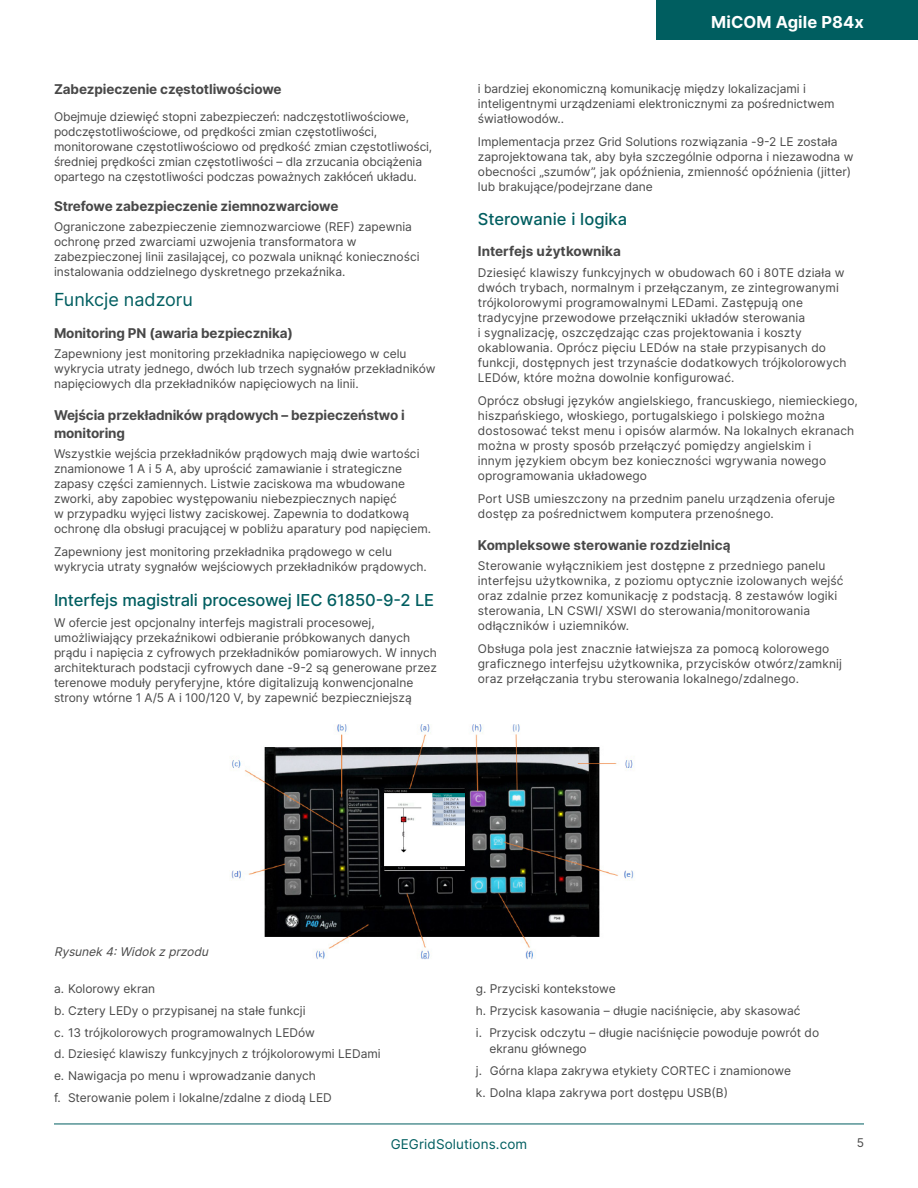
<style>
.page{position:relative;width:918px;height:1188px;background:#fff}
.page>*{position:absolute;margin:0;border:0;box-sizing:border-box;transform-origin:0 0}
.Copy{font:18px "Inter";color:#005e60}
.Heading_3{font:500 16.5px "Inter";letter-spacing:-.01em;color:#005e60}
.t1{font:700 16.5px "Inter";letter-spacing:.005em;color:#fff}
.Sub-Section_heading_-_1{font:700 13.5px/17.2px "Inter";letter-spacing:-.01em;color:#484848}
.t2{font:13.5px "Inter";letter-spacing:.01em;color:#005e60}
.Copy-2{font:12px/15px "Inter";color:#484848}
.Sub-Section_heading_-_1-2{font:12px/15px "Inter";letter-spacing:-.01em;color:#484848}
.Annotaions{font:italic 12px "Inter";color:#484848}
</style>
<div class="page">
<div style="left:656px;top:0;width:262px;height:40px;background:#005e60"></div>
<hr style="left:54px;top:1124px;width:810px;height:1px;background:#005e60">
<img style="left:231px;top:724px;width:403px;height:236px">
<img style="left:385px;top:790px;width:79px;height:79px">
<p class="Sub-Section_heading_-_1" style="left:54px;top:80px;width:229px">Zabezpieczenie częstotliwościowe</p>
<p class="Sub-Section_heading_-_1-2" style="left:54px;top:109px;width:380px">Obejmuje dziewięć stopni zabezpieczeń: nadczęstotliwościowe, podczęstotliwościowe, od prędkości zmian częstotliwości, monitorowane częstotliwościowo od prędkość zmian częstotliwości, średniej prędkości zmian częstotliwości – dla zrzucania obciążenia opartego na częstotliwości podczas poważnych zakłóceń układu.</p>
<p class="Sub-Section_heading_-_1" style="left:54px;top:197px;width:286px">Strefowe zabezpieczenie ziemnozwarciowe</p>
<p class="Copy-2" style="left:54px;top:219px;width:367px">Ograniczone zabezpieczenie ziemnozwarciowe (REF) zapewnia ochronę przed zwarciami uzwojenia transformatora w zabezpieczonej linii zasilającej, co pozwala uniknąć konieczności instalowania oddzielnego dyskretnego przekaźnika.</p>
<p class="Copy" style="left:54px;top:286px;width:140px">Funkcje nadzoru</p>
<p class="Sub-Section_heading_-_1" style="left:54px;top:324px;width:241px">Monitoring PN (awaria bezpiecznika)</p>
<p class="Copy-2" style="left:54px;top:346px;width:383px">Zapewniony jest monitoring przekładnika napięciowego w celu wykrycia utraty jednego, dwóch lub trzech sygnałów przekładników napięciowych dla przekładników napięciowych na linii.</p>
<p class="Sub-Section_heading_-_1" style="left:54px;top:406px;width:352px">Wejścia przekładników prądowych – bezpieczeństwo i monitoring</p>
<p class="Copy-2" style="left:54px;top:446px;width:379px">Wszystkie wejścia przekładników prądowych mają dwie wartości znamionowe 1 A i 5 A, aby uprościć zamawianie i strategiczne zapasy części zamiennych. Listwie zaciskowa ma wbudowane zworki, aby zapobiec występowaniu niebezpiecznych napięć<br>w przypadku wyjęci listwy zaciskowej. Zapewnia to dodatkową ochronę dla obsługi pracującej w pobliżu aparatury pod napięciem.</p>
<p class="Copy-2" style="left:54px;top:544px;width:374px">Zapewniony jest monitoring przekładnika prądowego w celu wykrycia utraty sygnałów wejściowych przekładników prądowych.</p>
<p class="Heading_3" style="left:54px;top:588px;width:382px">Interfejs magistrali procesowej IEC 61850-9-2 LE</p>
<p class="Copy-2" style="left:54px;top:615px;width:385px">W ofercie jest opcjonalny interfejs magistrali procesowej, umożliwiający przekaźnikowi odbieranie próbkowanych danych prądu i napięcia z cyfrowych przekładników pomiarowych. W innych architekturach podstacji cyfrowych dane -9-2 są generowane przez terenowe moduły peryferyjne, które digitalizują konwencjonalne strony wtórne 1 A/5 A i 100/120 V, by zapewnić bezpieczniejszą</p>
<h2 class="t1" style="left:711px;top:10px;width:154px">MiCOM Agile P84x</h2>
<p class="Copy-2" style="left:478px;top:80px;width:358px">i bardziej ekonomiczną komunikację między lokalizacjami i inteligentnymi urządzeniami elektronicznymi za pośrednictwem światłowodów..</p>
<p class="Copy-2" style="left:478px;top:134px;width:377px">Implementacja przez Grid Solutions rozwiązania -9-2 LE została zaprojektowana tak, aby była szczególnie odporna i niezawodna w obecności „szumów”, jak opóźnienia, zmienność opóźnienia (jitter) lub brakujące/podejrzane dane</p>
<p class="Heading_3" style="left:478px;top:207px;width:151px">Sterowanie i logika</p>
<p class="Sub-Section_heading_-_1" style="left:478px;top:242px;width:145px">Interfejs użytkownika</p>
<p class="Copy-2" style="left:478px;top:264px;width:370px">Dziesięć klawiszy funkcyjnych w obudowach 60 i 80TE działa w dwóch trybach, normalnym i przełączanym, ze zintegrowanymi trójkolorowymi programowalnymi LEDami. Zastępują one tradycyjne przewodowe przełączniki układów sterowania<br>i sygnalizację, oszczędzając czas projektowania i koszty okablowania. Oprócz pięciu LEDów na stałe przypisanych do funkcji, dostępnych jest trzynaście dodatkowych trójkolorowych LEDów, które można dowolnie konfigurować.</p>
<p class="Copy-2" style="left:478px;top:392px;width:382px">Oprócz obsługi języków angielskiego, francuskiego, niemieckiego, hiszpańskiego, włoskiego, portugalskiego i polskiego można dostosować tekst menu i opisów alarmów. Na lokalnych ekranach można w prosty sposób przełączyć pomiędzy angielskim i<br>innym językiem obcym bez konieczności wgrywania nowego oprogramowania układowego</p>
<p class="Copy-2" style="left:478px;top:491px;width:359px">Port USB umieszczony na przednim panelu urządzenia oferuje dostęp za pośrednictwem komputera przenośnego.</p>
<p class="Sub-Section_heading_-_1" style="left:478px;top:536px;width:254px">Kompleksowe sterowanie rozdzielnicą</p>
<p class="Copy-2" style="left:478px;top:558px;width:367px">Sterowanie wyłącznikiem jest dostępne z przedniego panelu interfejsu użytkownika, z poziomu optycznie izolowanych wejść oraz zdalnie przez komunikację z podstacją. 8 zestawów logiki sterowania, LN CSWI/ XSWI do sterowania/monitorowania odłączników i uziemników.</p>
<p class="Copy-2" style="left:478px;top:641px;width:366px">Obsługa pola jest znacznie łatwiejsza za pomocą kolorowego graficznego interfejsu użytkownika, przycisków otwórz/zamknij oraz przełączania trybu sterowania lokalnego/zdalnego.</p>
<p class="Annotaions" style="left:54px;top:943px;width:159px">Rysunek4:Widokzprzodu</p>
<p class="Copy-2" style="left:54px;top:981px;width:103px">a. Kolorowy ekran</p>
<p class="Copy-2" style="left:54px;top:1003px;width:253px">b. Cztery LEDy o przypisanej na stałe funkcji</p>
<p class="Copy-2" style="left:54px;top:1024px;width:262px">c. 13 trójkolorowych programowalnych LEDów</p>
<p class="Copy-2" style="left:54px;top:1046px;width:328px">d. Dziesięć klawiszy funkcyjnych z trójkolorowymi LEDami</p>
<p class="Copy-2" style="left:54px;top:1068px;width:263px">e. Nawigacja po menu i wprowadzanie danych</p>
<p class="Copy-2" style="left:54px;top:1090px;width:279px">f. Sterowanie polem i lokalne/zdalne z diodą LED</p>
<p class="Copy-2" style="left:476px;top:981px;width:141px">g. Przyciski kontekstowe</p>
<p class="Copy-2" style="left:476px;top:1003px;width:326px">h. Przycisk kasowania – długie naciśnięcie, aby skasować</p>
<p class="Copy-2" style="left:489px;top:1024px;width:331px;line-height:16.5px;text-indent:-14px">i. Przycisk odczytu – długie naciśnięcie powoduje powrót do ekranu głównego</p>
<p class="Copy-2" style="left:476px;top:1063px;width:317px">j. Górna klapa zakrywa etykiety CORTEC i znamionowe</p>
<p class="Copy-2" style="left:476px;top:1085px;width:254px">k. Dolna klapa zakrywa port dostępu USB(B)</p>
<p class="t2" style="left:391px;top:1134px;width:138px">GEGridSolutions.com</p>
<p class="Copy-2" style="left:857px;top:1135px;width:9px">5</p>
</div>
